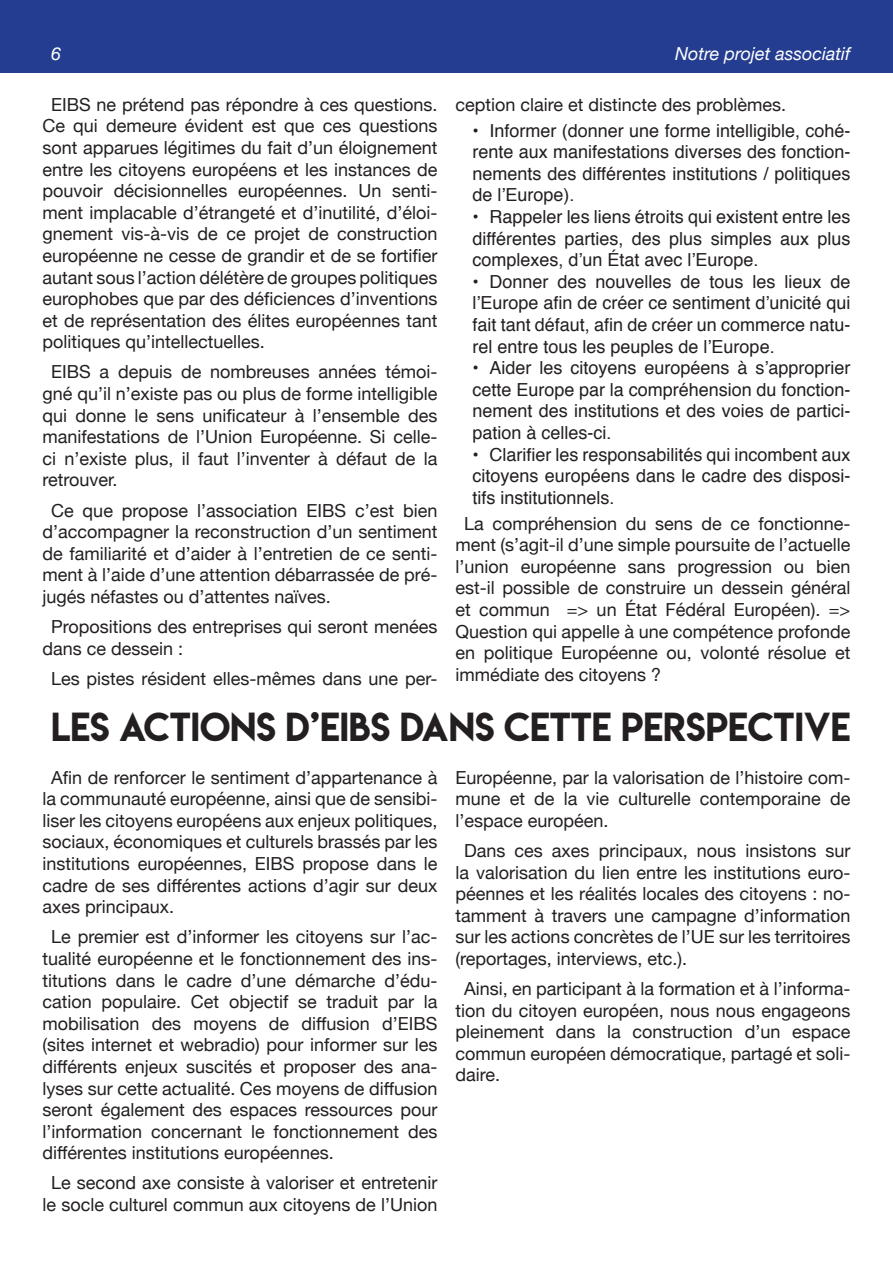
<style>
.page{position:relative;width:893px;height:1263px;background:#fff}
.page>*{position:absolute;margin:0;border:0;box-sizing:border-box;transform-origin:0 0}
.t1{font:36px "Lemon Milk";color:#231f20}
.t2{font:18px/21.6px "Helvetica Neue";color:#231f20;text-align:justify}
.t3{font:18px/21.6px "Helvetica";color:#231f20;text-align:justify}
.t4{font:italic 18px "Helvetica Neue";color:#fff}
</style>
<div class="page">
<div style="left:0;top:0;width:893px;height:72px;background:#243d91"></div>
<p class="t4" style="left:51px;top:38px;width:12px">6</p>
<p class="t4" style="left:675px;top:38px;width:177px">Notre projet associatif</p>
<p class="t2" style="left:43px;top:92px;width:396px;text-indent:8px">EIBS ne prétend pas répondre à ces questions.<br>Ce qui demeure évident est que ces questions sont apparues légitimes du fait d’un éloignement entre les citoyens européens et les instances de pouvoir décisionnelles européennes. Un senti&shy;ment implacable d’étrangeté et d’inutilité, d’éloi&shy;gnement vis-à-vis de ce projet de construction européenne ne cesse de grandir et de se fortifier autant sous l’action délétère de groupes politiques europhobes que par des déficiences d’inventions et de représentation des élites européennes tant politiques qu’intellectuelles.</p>
<p class="t2" style="left:43px;top:360px;width:396px;text-indent:8px">EIBS a depuis de nombreuses années témoi&shy;gné qu’il n’existe pas ou plus de forme intelligible qui donne le sens unificateur à l’ensemble des manifestations de l’Union Européenne. Si celle&shy;ci n’existe plus, il faut l’inventer à défaut de la retrouver.</p>
<p class="t2" style="left:43px;top:498px;width:396px;text-indent:8px">Ce que propose l’association EIBS c’est bien d’accompagner la reconstruction d’un sentiment de familiarité et d’aider à l’entretien de ce senti&shy;ment à l’aide d’une attention débarrassée de pré&shy;jugés néfastes ou d’attentes naïves.</p>
<p class="t2" style="left:43px;top:614px;width:396px;text-indent:8px">Propositions des entreprises qui seront menées dans ce dessein :</p>
<p class="t2" style="left:51px;top:666px;width:388px">Les pistes résident elles-mêmes dans une per-</p>
<p class="t2" style="left:455px;top:92px;width:332px">ception claire et distincte des problèmes.</p>
<p class="t3" style="left:472px;top:120px;width:379px">• Informer (donner une forme intelligible, cohé&shy;rente aux manifestations diverses des fonction&shy;nements des différentes institutions / politiques de l’Europe).</p>
<p class="t3" style="left:472px;top:206px;width:379px">• Rappeler les liens étroits qui existent entre les différentes parties, des plus simples aux plus complexes, d’un État avec l’Europe.</p>
<p class="t3" style="left:472px;top:271px;width:379px">• Donner des nouvelles de tous les lieux de l’Europe afin de créer ce sentiment d’unicité qui fait tant défaut, afin de créer un commerce natu&shy;rel entre tous les peuples de l’Europe.</p>
<p class="t3" style="left:472px;top:358px;width:379px">• Aider les citoyens européens à s’approprier cette Europe par la compréhension du fonction&shy;nement des institutions et des voies de partici&shy;pation à celles-ci.</p>
<p class="t3" style="left:472px;top:444px;width:379px">• Clarifier les responsabilités qui incombent aux citoyens européens dans le cadre des disposi&shy;tifs institutionnels.</p>
<p class="t2" style="left:455px;top:511px;width:396px;text-indent:8px">La compréhension du sens de ce fonctionne&shy;ment (s’agit-il d’une simple poursuite de l’actuelle l’union européenne sans progression ou bien est-il possible de construire un dessein général et commun =&gt; un État Fédéral Européen). =&gt; Question qui appelle à une compétence profonde en politique Européenne ou, volonté résolue et immédiate des citoyens ?</p>
<h1 class="t1" style="left:51px;top:701px;width:801px">LES ACTIONS D’EIBS DANS CETTE PERSPECTIVE</h1>
<p class="t2" style="left:43px;top:765px;width:396px;text-indent:8px">Afin de renforcer le sentiment d’appartenance à la communauté européenne, ainsi que de sensibi&shy;liser les citoyens européens aux enjeux politiques, sociaux, économiques et culturels brassés par les institutions européennes, EIBS propose dans le cadre de ses différentes actions d’agir sur deux axes principaux.</p>
<p class="t2" style="left:43px;top:925px;width:396px;text-indent:8px">Le premier est d’informer les citoyens sur l’ac&shy;tualité européenne et le fonctionnement des ins&shy;titutions dans le cadre d’une démarche d’édu&shy;cation populaire. Cet objectif se traduit par la mobilisation des moyens de diffusion d’EIBS (sites internet et webradio) pour informer sur les différents enjeux suscités et proposer des ana&shy;lyses sur cette actualité. Ces moyens de diffusion seront également des espaces ressources pour l’information concernant le fonctionnement des différentes institutions européennes.</p>
<p class="t2" style="left:43px;top:1171px;width:396px;text-align:center">Le second axe consiste à valoriser et entretenir le socle culturel commun aux citoyens de l’Union</p>
<p class="t2" style="left:455px;top:765px;width:396px">Européenne, par la valorisation de l’histoire com&shy;mune et de la vie culturelle contemporaine de l’espace européen.</p>
<p class="t2" style="left:455px;top:838px;width:396px;text-indent:8px">Dans ces axes principaux, nous insistons sur la valorisation du lien entre les institutions euro&shy;péennes et les réalités locales des citoyens : no&shy;tamment à travers une campagne d’information sur les actions concrètes de l’UE sur les territoires (reportages, interviews, etc.).</p>
<p class="t2" style="left:455px;top:976px;width:396px;text-indent:8px">Ainsi, en participant à la formation et à l’informa&shy;tion du citoyen européen, nous nous engageons pleinement dans la construction d’un espace commun européen démocratique, partagé et soli&shy;daire.</p>
</div>
